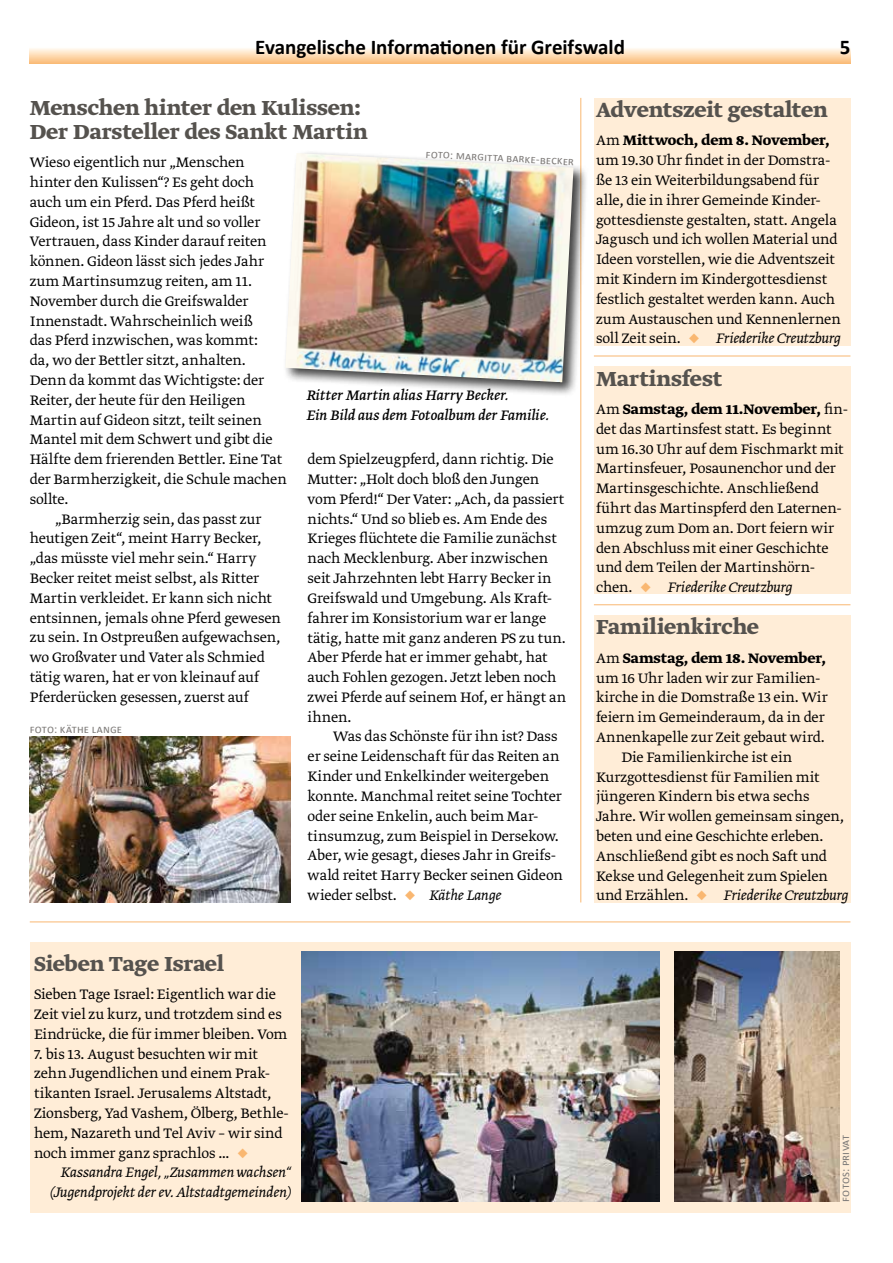
<style>
.page{position:relative;width:893px;height:1263px;background:#fff}
.page>*{position:absolute;margin:0;border:0;box-sizing:border-box;transform-origin:0 0}
.t1{font:700 24px/24px "Greta Text Std";letter-spacing:-.005em;color:#55524e}
.t2{font:700 21px "Calibri";letter-spacing:-.005em;color:#000}
.t3{font:300 16.2px/19.8px "Greta Text Std";letter-spacing:-.005em;color:#000}
.t4{font:italic 300 16.2px/19.8px "Greta Text Std";letter-spacing:-.01em;color:#000;text-align:right}
.t5{font:italic 16.2px/19.8px "Greta Text Std";color:#000}
.t6{font:700 16.2px "Greta Text Std";letter-spacing:-.005em;color:#000}
.t7{font:12px "Calibri";letter-spacing:.01em;color:#7f7c7a}
.s1{color:#f9b771}
.s2{font-style:italic}
.s3{font-weight:700}
.s4{font-weight:300}
.s5{font-style:normal}
</style>
<div class="page">
<svg style="left:30px;top:48px;width:820px;height:16px"></svg>
<div style="left:30px;top:942px;width:820px;height:270px;background:#ffedd7"></div>
<hr style="left:30px;top:921px;width:820px;height:1px;background:#f9b771">
<div style="left:594px;top:366px;width:256px;height:228px;background:#ffedd7"></div>
<div style="left:594px;top:615px;width:256px;height:287px;background:#ffedd7"></div>
<div style="left:594px;top:98px;width:256px;height:247px;background:#ffedd7"></div>
<img style="left:301px;top:951px;width:359px;height:250px">
<hr style="left:580px;top:98px;width:1px;height:804px;background:#f9b771">
<div style="left:282px;top:150px;width:306px;height:247px;background:#000;opacity:.75"></div>
<img style="left:285px;top:153px;width:288px;height:229px">
<img style="left:30px;top:737px;width:261px;height:165px">
<img style="left:674px;top:951px;width:166px;height:250px">
<hr style="left:594px;top:356px;width:256px;height:1px;background:#f9b771">
<hr style="left:594px;top:604px;width:256px;height:1px;background:#f9b771">
<p class="t2" style="left:255px;top:34px;width:371px">Evangelische Informationen für Greifswald</p>
<p class="t2" style="left:840px;top:34px;width:12px">5</p>
<h1 class="t1" style="left:30px;top:97px;width:339px">Menschen hinter den Kulissen:<br>Der Darsteller des Sankt Martin</h1>
<p class="t3" style="left:30px;top:153px;width:216px">Wieso eigentlich nur „Menschen</p>
<p class="t3" style="left:30px;top:173px;width:226px">hinter den Kulissen“? Es geht doch</p>
<p class="t3" style="left:30px;top:193px;width:227px">auch um ein Pferd. Das Pferd heißt</p>
<p class="t3" style="left:30px;top:213px;width:232px">Gideon, ist 15 Jahre alt und so voller</p>
<p class="t3" style="left:30px;top:233px;width:238px">Vertrauen, dass Kinder darauf reiten</p>
<p class="t3" style="left:30px;top:252px;width:236px">können. Gideon lässt sich jedes Jahr</p>
<p class="t3" style="left:30px;top:272px;width:224px">zum Martinsumzug reiten, am 11.</p>
<p class="t3" style="left:30px;top:292px;width:220px">November durch die Greifswalder</p>
<p class="t3" style="left:30px;top:312px;width:225px">Innenstadt. Wahrscheinlich weiß</p>
<p class="t3" style="left:30px;top:331px;width:230px">das Pferd inzwischen, was kommt:</p>
<p class="t3" style="left:30px;top:351px;width:218px">da, wo der Bettler sitzt, anhalten.</p>
<p class="t3" style="left:30px;top:371px;width:236px">Denn da kommt das Wichtigste: der</p>
<p class="t3" style="left:30px;top:391px;width:217px">Reiter, der heute für den Heiligen</p>
<p class="t3" style="left:30px;top:411px;width:233px">Martin auf Gideon sitzt, teilt seinen</p>
<p class="t3" style="left:30px;top:430px;width:245px">Mantel mit dem Schwert und gibt die</p>
<p class="t3" style="left:30px;top:450px;width:254px">Hälfte dem frierenden Bettler. Eine Tat</p>
<p class="t3" style="left:30px;top:470px;width:258px">der Barmherzigkeit, die Schule machen</p>
<p class="t3" style="left:30px;top:490px;width:40px">sollte.</p>
<p class="t3" style="left:55px;top:510px;width:208px">„Barmherzig sein, das passt zur</p>
<p class="t3" style="left:30px;top:529px;width:233px">heutigen Zeit“, meint Harry Becker,</p>
<p class="t3" style="left:30px;top:549px;width:228px">„das müsste viel mehr sein.“ Harry</p>
<p class="t3" style="left:30px;top:569px;width:231px">Becker reitet meist selbst, als Ritter</p>
<p class="t3" style="left:30px;top:589px;width:244px">Martin verkleidet. Er kann sich nicht</p>
<p class="t3" style="left:30px;top:609px;width:253px">entsinnen, jemals ohne Pferd gewesen</p>
<p class="t3" style="left:30px;top:628px;width:252px">zu sein. In Ostpreußen aufgewachsen,</p>
<p class="t3" style="left:30px;top:648px;width:237px">wo Großvater und Vater als Schmied</p>
<p class="t3" style="left:30px;top:668px;width:231px">tätig waren, hat er von kleinauf auf</p>
<p class="t3" style="left:30px;top:688px;width:221px">Pferderücken gesessen, zuerst auf</p>
<p class="t7" style="left:426px;top:146px;width:150px;rotate:3deg">foto: margitta barke-becker</p>
<p class="t5" style="left:306px;top:386px;width:244px">Ritter Martin alias Harry Becker.<br>Ein Bild aus dem Fotoalbum der Familie.</p>
<p class="t3" style="left:308px;top:450px;width:260px">dem Spielzeugpferd, dann richtig. Die Mutter: „Holt doch bloß den Jungen vom Pferd!“ Der Vater: „Ach, da passiert nichts.“ Und so blieb es. Am Ende des Krieges flüchtete die Familie zunächst nach Mecklenburg. Aber inzwischen seit Jahrzehnten lebt Harry Becker in Greifswald und Umgebung. Als Kraft&shy;fahrer im Konsistorium war er lange tätig, hatte mit ganz anderen PS zu tun.<br>Aber Pferde hat er immer gehabt, hat auch Fohlen gezogen. Jetzt leben noch zwei Pferde auf seinem Hof, er hängt an ihnen.</p>
<p class="t3" style="left:308px;top:728px;width:257px;text-indent:26px">Was das Schönste für ihn ist? Dass er seine Leidenschaft für das Reiten an Kinder und Enkelkinder weitergeben konnte. Manchmal reitet seine Tochter oder seine Enkelin, auch beim Mar&shy;tinsumzug, zum Beispiel in Dersekow.<br>Aber, wie gesagt, dieses Jahr in Greifs&shy;wald reitet Harry Becker seinen Gideon wieder selbst. <span class="s1">◆</span> <span class="s2">Käthe Lange</span></p>
<p class="t7" style="left:30px;top:722px;width:94px">foto: käthe lange</p>
<h1 class="t1" style="left:34px;top:953px;width:192px">Sieben Tage Israel</h1>
<p class="t3" style="left:34px;top:985px;width:255px">Sieben Tage Israel: Eigentlich war die<br>Zeit viel zu kurz, und trotzdem sind es<br>Eindrücke, die für immer bleiben. Vom</p>
<p class="t3" style="left:34px;top:1045px;width:256px">7. bis 13. August besuchten wir mit zehn Jugendlichen und einem Prak&shy;tikanten Israel. Jerusalems Altstadt, Zionsberg, Yad Vashem, Ölberg, Bethle&shy;hem, Nazareth und Tel Aviv – wir sind noch immer ganz sprachlos … <span class="s1">◆</span></p>
<p class="t4" style="left:50px;top:1163px;width:242px">Kassandra Engel, „Zusammen wachsen“ (Jugendprojekt der ev. Altstadtgemeinden)</p>
<h1 class="t1" style="left:596px;top:99px;width:233px">Adventszeit gestalten</h1>
<p class="t3" style="left:596px;top:131px;width:246px">Am <span class="s3">Mittwoch, dem 8. November, </span>um 19.30 Uhr findet in der Domstra&shy;ße 13 ein Weiterbildungsabend für alle, die in ihrer Gemeinde Kinder&shy;gottesdienste gestalten, statt. Angela Jagusch und ich wollen Material und Ideen vorstellen, wie die Adventszeit mit Kindern im Kindergottesdienst festlich gestaltet werden kann. Auch zum Austauschen und Kennenlernen soll Zeit sein. <span class="s1">◆</span> <span class="s2">-Friederike Creutzburg</span></p>
<h1 class="t1" style="left:596px;top:368px;width:128px">Martinsfest</h1>
<p class="t3" style="left:596px;top:400px;width:253px">Am <span class="s3">Samstag, dem 11.November,</span> fin&shy;det das Martinsfest statt. Es beginnt um 16.30 Uhr auf dem Fischmarkt mit Martinsfeuer, Posaunenchor und der Martinsgeschichte. Anschließend führt das Martinspferd den Laternen&shy;umzug zum Dom an. Dort feiern wir den Abschluss mit einer Geschichte und dem Teilen der Martinshörn&shy;chen. <span class="s1">◆</span> <span class="s2">-Friederike Creutzburg</span></p>
<h1 class="t1" style="left:596px;top:616px;width:164px">Familienkirche</h1>
<p class="t6" style="left:596px;top:648px;width:232px"><span class="s4">Am</span> Samstag, dem 18. November,</p>
<p class="t3" style="left:596px;top:669px;width:226px">um 16 Uhr laden wir zur Familien-</p>
<p class="t3" style="left:596px;top:688px;width:233px">kirche in die Domstraße 13 ein. Wir</p>
<p class="t3" style="left:596px;top:708px;width:230px">feiern im Gemeinderaum, da in der</p>
<p class="t3" style="left:596px;top:728px;width:230px">Annenkapelle zur Zeit gebaut wird.</p>
<p class="t3" style="left:621px;top:748px;width:172px">Die Familienkirche ist ein</p>
<p class="t3" style="left:596px;top:768px;width:225px">Kurzgottesdienst für Familien mit</p>
<p class="t3" style="left:596px;top:787px;width:215px">jüngeren Kindern bis etwa sechs</p>
<p class="t3" style="left:596px;top:807px;width:249px">Jahre. Wir wollen gemeinsam singen,</p>
<p class="t3" style="left:596px;top:827px;width:229px">beten und eine Geschichte erleben.</p>
<p class="t3" style="left:596px;top:847px;width:233px">Anschließend gibt es noch Saft und</p>
<p class="t3" style="left:596px;top:867px;width:233px">Kekse und Gelegenheit zum Spielen</p>
<p class="t4" style="left:596px;top:886px;width:254px"><span class="s5">und Erzählen.</span> <span class="s1">◆</span> -Friederike Creutzburg</p>
<p class="t7" style="left:838px;top:1201px;width:68px;rotate:-90deg">fotos: privat</p>
</div>
